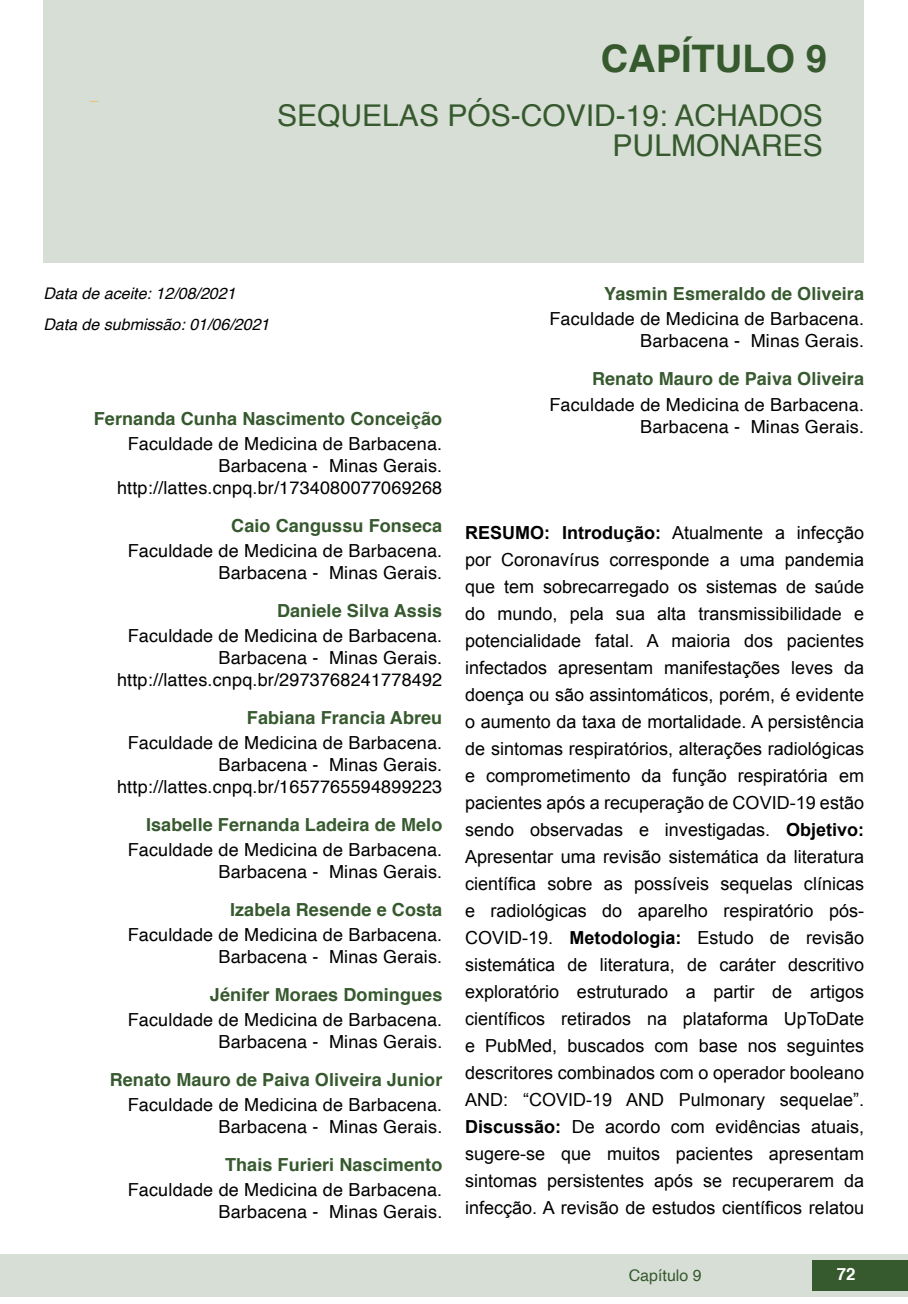
<style>
.page{position:relative;width:908px;height:1304px;background:#fff}
.page>*{position:absolute;margin:0;border:0;box-sizing:border-box;transform-origin:0 0}
.cap{font:700 38px "Helvetica";color:#36592e}
.nome_artigos{font:30px/30px "Helvetica";color:#36592e;text-align:right}
.t1{font:18px/27px "Arial";color:#000;text-align:justify}
.info_autores{font:18px/22px "Helvetica";letter-spacing:.01em;color:#000;text-align:right}
.nome_autores{font:700 18px "Helvetica";letter-spacing:.005em;color:#36592e}
.t2{font:700 16.8px "Helvetica";color:#fff}
.data{font:italic 16px "Helvetica";color:#000}
.t3{font:16px "Helvetica";color:#36592e}
.s1{font-weight:700}
</style>
<div class="page">
<div style="left:0;top:1254px;width:906px;height:43px;background:#d7ded5"></div>
<div style="left:812px;top:1261px;width:95px;height:30px;background:#36592e"></div>
<div style="left:43px;top:0;width:820px;height:263px;background:#d7ded5"></div>
<p class="cap" style="left:600px;top:28px;width:227px">CAPÍTULO 9</p>
<p class="nome_artigos" style="left:277px;top:102px;width:547px">SEQUELAS PÓS-COVID-19: ACHADOS<br>PULMONARES</p>
<p class="data" style="left:43px;top:280px;width:194px">Data de aceite: 12/08/2021</p>
<p class="data" style="left:43px;top:312px;width:227px">Data de submissão: 01/06/2021</p>
<p class="nome_autores" style="left:94px;top:404px;width:350px">Fernanda Cunha Nascimento Conceição</p>
<p class="info_autores" style="left:128px;top:433px;width:316px">Faculdade de Medicina de Barbacena.<br>Barbacena - Minas Gerais.</p>
<p class="info_autores" style="left:117px;top:477px;width:326px">http://lattes.cnpq.br/1734080077069268</p>
<p class="nome_autores" style="left:231px;top:511px;width:212px">Caio Cangussu Fonseca</p>
<p class="info_autores" style="left:128px;top:540px;width:316px">Faculdade de Medicina de Barbacena.<br>Barbacena - Minas Gerais.</p>
<p class="nome_autores" style="left:277px;top:596px;width:167px">Daniele Silva Assis</p>
<p class="info_autores" style="left:128px;top:625px;width:316px">Faculdade de Medicina de Barbacena.<br>Barbacena - Minas Gerais.</p>
<p class="info_autores" style="left:117px;top:669px;width:326px">http://lattes.cnpq.br/2973768241778492</p>
<p class="nome_autores" style="left:247px;top:703px;width:197px">Fabiana Francia Abreu</p>
<p class="info_autores" style="left:128px;top:732px;width:316px">Faculdade de Medicina de Barbacena.<br>Barbacena - Minas Gerais.</p>
<p class="info_autores" style="left:117px;top:776px;width:326px">http://lattes.cnpq.br/1657765594899223</p>
<p class="nome_autores" style="left:146px;top:810px;width:297px">Isabelle Fernanda Ladeira de Melo</p>
<p class="info_autores" style="left:128px;top:839px;width:316px">Faculdade de Medicina de Barbacena.<br>Barbacena - Minas Gerais.</p>
<p class="nome_autores" style="left:230px;top:895px;width:214px">Izabela Resende e Costa</p>
<p class="info_autores" style="left:128px;top:924px;width:316px">Faculdade de Medicina de Barbacena.<br>Barbacena - Minas Gerais.</p>
<p class="nome_autores" style="left:210px;top:980px;width:234px">Jénifer Moraes Domingues</p>
<p class="info_autores" style="left:128px;top:1009px;width:316px">Faculdade de Medicina de Barbacena.<br>Barbacena - Minas Gerais.</p>
<p class="nome_autores" style="left:110px;top:1065px;width:334px">Renato Mauro de Paiva Oliveira Junior</p>
<p class="info_autores" style="left:128px;top:1094px;width:316px">Faculdade de Medicina de Barbacena.<br>Barbacena - Minas Gerais.</p>
<p class="nome_autores" style="left:225px;top:1150px;width:219px">Thais Furieri Nascimento</p>
<p class="info_autores" style="left:128px;top:1179px;width:316px">Faculdade de Medicina de Barbacena.<br>Barbacena - Minas Gerais.</p>
<p class="nome_autores" style="left:604px;top:279px;width:261px">Yasmin Esmeraldo de Oliveira</p>
<p class="info_autores" style="left:549px;top:309px;width:316px">Faculdade de Medicina de Barbacena.<br>Barbacena - Minas Gerais.</p>
<p class="nome_autores" style="left:591px;top:364px;width:273px">Renato Mauro de Paiva Oliveira</p>
<p class="info_autores" style="left:549px;top:394px;width:316px">Faculdade de Medicina de Barbacena.<br>Barbacena - Minas Gerais.</p>
<p class="t1" style="left:465px;top:519px;width:400px"><span class="s1">RESUMO: Introdução:</span> Atualmente a infecção por Coronavírus corresponde a uma pandemia que tem sobrecarregado os sistemas de saúde do mundo, pela sua alta transmissibilidade e potencialidade fatal. A maioria dos pacientes infectados apresentam manifestações leves da doença ou são assintomáticos, porém, é evidente o aumento da taxa de mortalidade. A persistência de sintomas respiratórios, alterações radiológicas e comprometimento da função respiratória em pacientes após a recuperação de COVID-19 estão sendo observadas e investigadas. <span class="s1">Objetivo:<br></span>Apresentar uma revisão sistemática da literatura científica sobre as possíveis sequelas clínicas e radiológicas do aparelho respiratório pós-COVID-19. <span class="s1">Metodologia:</span> Estudo de revisão sistemática de literatura, de caráter descritivo exploratório estruturado a partir de artigos científicos retirados na plataforma UpToDate e PubMed, buscados com base nos seguintes descritores combinados com o operador booleano AND: “COVID-19 AND Pulmonary sequelae”.<br><span class="s1">Discussão:</span> De acordo com evidências atuais, sugere-se que muitos pacientes apresentam sintomas persistentes após se recuperarem da infecção. A revisão de estudos científicos relatou</p>
<p class="t3" style="left:628px;top:1263px;width:74px">Capítulo 9</p>
<p class="t2" style="left:836px;top:1261px;width:20px">72</p>
</div>
